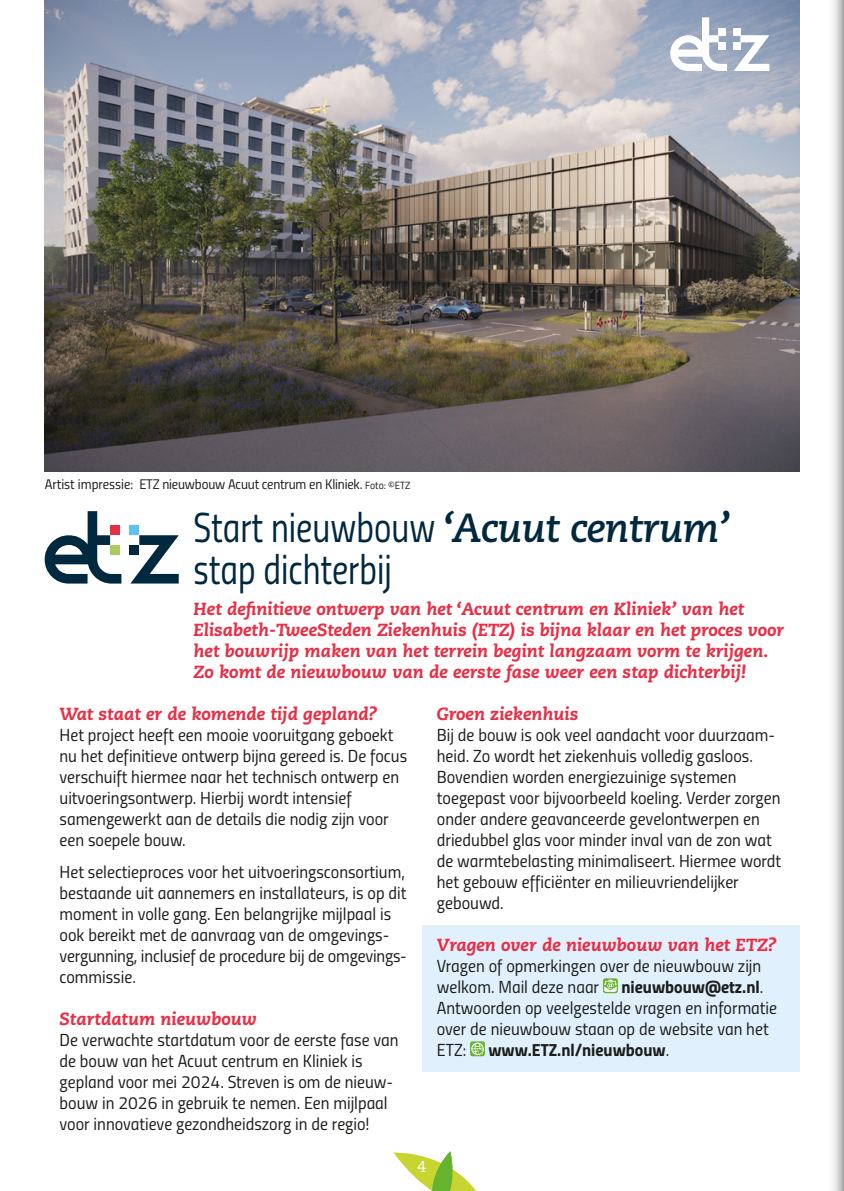
<style>
.page{position:relative;width:844px;height:1191px;background:#fff}
.page>*{position:absolute;margin:0;border:0;box-sizing:border-box;transform-origin:0 0}
.t1{font:42px/42px "Titillium Regular Upright";color:#00283f;scale:.85 1}
.t2{font:17.5px/21px "Titillium Regular Upright";color:#1d1d1b}
.t3{font:italic 800 17.5px/21px "Caecilia LT Std";color:#e72e45}
.t4{font:17.5px "Titillium Bold Upright";color:#1d1d1b}
.t5{font:15.75px "Caecilia LT Std";color:#fff}
.t6{font:14px "Titillium Regular Upright";letter-spacing:-.015em;color:#1d1d1b}
.s1{font-size:10.5px}
.s2{font-family:"Caecilia LT Std";font-weight:700;font-style:italic;font-size:40.25px}
.s3{font-family:"Titillium Regular Upright"}
</style>
<div class="page">
<img style="left:45px;top:0;width:754px;height:471px">
<svg style="left:393px;top:1151px;width:83px;height:40px"></svg>
<div style="left:422px;top:925px;width:377px;height:146px;background:#e0f1fd"></div>
<svg style="left:603px;top:978px;width:14px;height:15px"></svg>
<svg style="left:604px;top:979px;width:12px;height:12px"></svg>
<svg style="left:470px;top:1041px;width:15px;height:15px"></svg>
<svg style="left:471px;top:1042px;width:13px;height:13px"></svg>
<div style="left:129px;top:525px;width:10px;height:10px;background:#5dc3f0"></div>
<svg style="left:45px;top:511px;width:76px;height:72px"></svg>
<svg style="left:130px;top:535px;width:49px;height:48px"></svg>
<div style="left:129px;top:545px;width:10px;height:9px;background:#00283f"></div>
<div style="left:110px;top:545px;width:10px;height:9px;background:#a9cb5f"></div>
<svg style="left:670px;top:17px;width:56px;height:54px"></svg>
<svg style="left:733px;top:35px;width:36px;height:36px"></svg>
<div style="left:733px;top:28px;width:7px;height:7px;background:#fff"></div>
<div style="left:718px;top:28px;width:7px;height:7px;background:#fff"></div>
<div style="left:733px;top:42px;width:7px;height:8px;background:#fff"></div>
<div style="left:718px;top:42px;width:7px;height:8px;background:#fff"></div>
<div style="left:823px;top:0;width:20px;height:1191px;background:linear-gradient(to right,#fff,#c9c9c9)"></div>
<p class="t6" style="left:45px;top:473px;width:367px">Artist impressie: ETZ nieuwbouw Acuut centrum en Kliniek. <span class="s1">Foto: ©ETZ</span></p>
<h1 class="t1" style="left:193px;top:503px;width:632px">Start nieuwbouw <span class="s2">‘Acuut centrum’ </span>stap dichterbij</h1>
<p class="t3" style="left:193px;top:599px;width:592px">Het definitieve ontwerp van het ‘Acuut centrum en Kliniek’ van het Elisabeth-TweeSteden Ziekenhuis (ETZ) is bijna klaar en het proces voor het bouwrijp maken van het terrein begint langzaam vorm te krijgen.<br>Zo komt de nieuwbouw van de eerste fase weer een stap dichterbij!</p>
<p class="t3" style="left:60px;top:704px;width:319px">Wat staat er de komende tijd gepland?</p>
<p class="t2" style="left:60px;top:723px;width:349px">Het project heeft een mooie vooruitgang geboekt nu het definitieve ontwerp bijna gereed is. De focus verschuift hiermee naar het technisch ontwerp en uitvoeringsontwerp. Hierbij wordt intensief samengewerkt aan de details die nodig zijn voor een soepele bouw.</p>
<p class="t2" style="left:60px;top:860px;width:348px">Het selectieproces voor het uitvoeringsconsortium, bestaande uit aannemers en installateurs, is op dit moment in volle gang. Een belangrijke mijlpaal is ook bereikt met de aanvraag van de omgevings&shy;vergunning, inclusief de procedure bij de omgevings&shy;commissie.</p>
<p class="t3" style="left:60px;top:1008px;width:199px">Startdatum nieuwbouw</p>
<p class="t2" style="left:60px;top:1028px;width:340px">De verwachte startdatum voor de eerste fase van de bouw van het Acuut centrum en Kliniek is gepland voor mei 2024. Streven is om de nieuw&shy;bouw in 2026 in gebruik te nemen. Een mijlpaal voor innovatieve gezondheidszorg in de regio!</p>
<p class="t3" style="left:437px;top:704px;width:143px">Groen ziekenhuis</p>
<p class="t2" style="left:437px;top:723px;width:345px">Bij de bouw is ook veel aandacht voor duurzaam&shy;heid. Zo wordt het ziekenhuis volledig gasloos.<br>Bovendien worden energiezuinige systemen toegepast voor bijvoorbeeld koeling. Verder zorgen onder andere geavanceerde gevelontwerpen en driedubbel glas voor minder inval van de zon wat de warmtebelasting minimaliseert. Hiermee wordt het gebouw efficiënter en milieuvriendelijker gebouwd.</p>
<p class="t3" style="left:437px;top:935px;width:341px">Vragen over de nieuwbouw van het ETZ?</p>
<p class="t2" style="left:437px;top:954px;width:326px">Vragen of opmerkingen over de nieuwbouw zijn welkom. Mail deze naar</p>
<p class="t4" style="left:621px;top:973px;width:143px">nieuwbouw@etz.nl<span class="s3">.</span></p>
<p class="t2" style="left:437px;top:996px;width:341px">Antwoorden op veelgestelde vragen en informatie over de nieuwbouw staan op de website van het<br>ETZ:</p>
<p class="t4" style="left:488px;top:1036px;width:182px">www.ETZ.nl/nieuwbouw<span class="s3">.</span></p>
<p class="t5" style="left:417px;top:1157px;width:10px">4</p>
</div>
